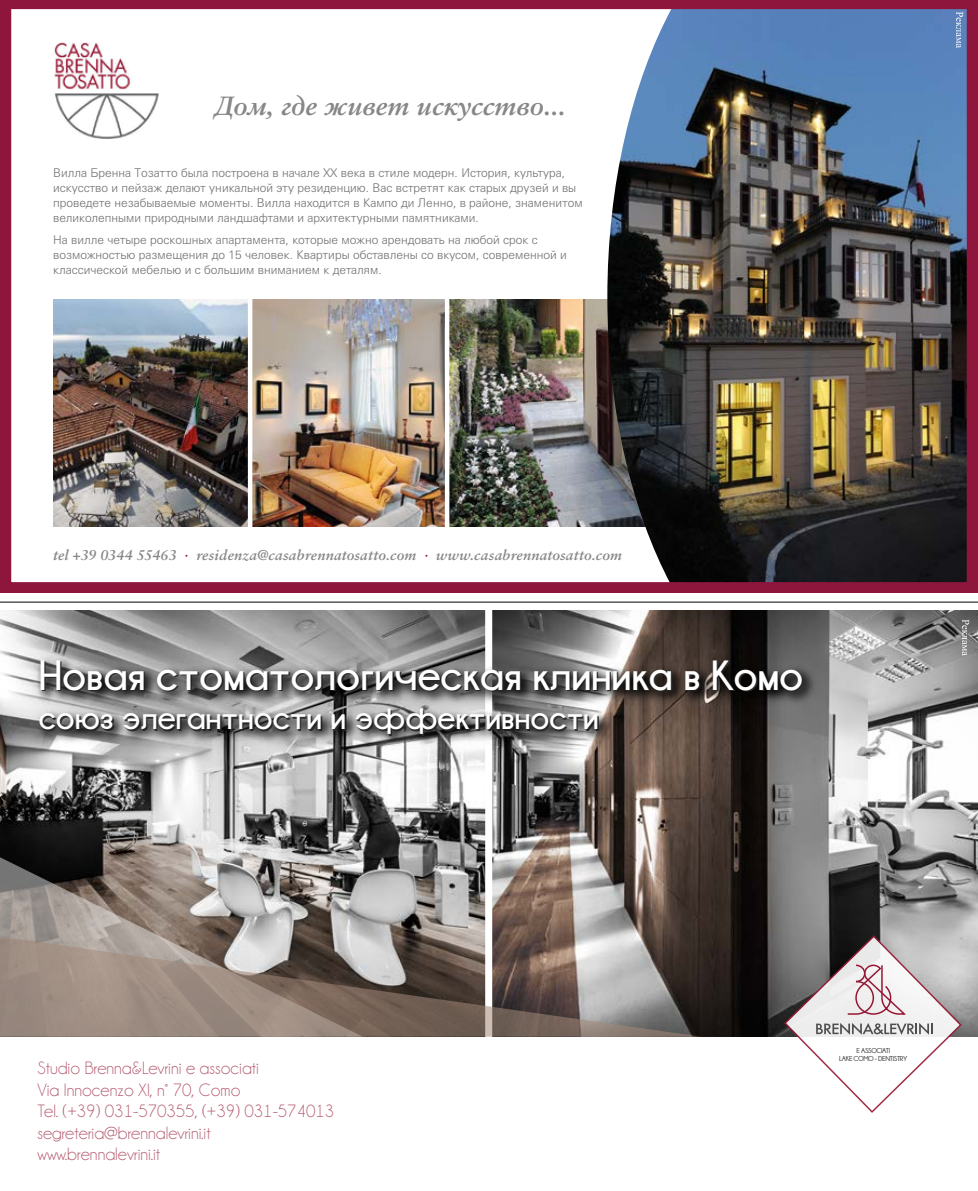
<style>
.page{position:relative;width:978px;height:1191px;background:#fff}
.page>*{position:absolute;margin:0;border:0;box-sizing:border-box;transform-origin:0 0}
.t1{font:700 42px "Champagne&Limousines";color:#fff}
.t2{font:700 33px "Champagne&Limousines";color:#fff}
.t3{font:italic 700 26.4px "Sabon LTCYR";color:#878787}
.t4{font:18px/21.6px "Champagne&Limousines";color:#961733}
.t5{font:italic 700 14.25px "Sabon LT";letter-spacing:.015em;color:#878787}
.t6{font:300 12px/15px "Univers LTCYR";color:#706f6f}
.t7{font:700 7.05px/8.6px "Champagne&Limousines";letter-spacing:-.05em;color:#4e4e4e;text-align:center}
.s1{color:#8e163c}
</style>
<div class="page">
<hr style="left:0;top:602px;width:978px;height:1px;background:#000">
<img style="left:0;top:610px;width:978px;height:426px">
<svg style="left:485px;top:610px;width:7px;height:427px"></svg>
<svg style="left:0;top:847px;width:363px;height:86px;background:#8e8783"></svg>
<svg style="left:0;top:933px;width:701px;height:103px;background:#8b7e76"></svg>
<svg style="left:784px;top:935px;width:178px;height:178px"></svg>
<img style="left:30px;top:645px;width:790px;height:147px">
<img style="left:0;top:0;width:978px;height:592px">
<svg style="left:962px;top:619px;width:7px;height:37px"></svg>
<h3 class="t3" style="left:214px;top:90px;width:353px">Дом, где живет искусство...</h3>
<p class="t6" style="left:53px;top:166px;width:531px">Вилла Бренна Тозатто была построена в начале ХХ века в стиле модерн. История, культура, искусство и пейзаж делают уникальной эту резиденцию. Вас встретят как старых друзей и вы проведете незабываемые моменты. Вилла находится в Кампо ди Ленно, в районе, знаменитом великолепными природными ландшафтами и архитектурными памятниками.</p>
<p class="t6" style="left:53px;top:232px;width:515px">На вилле четыре роскошных апартамента, которые можно арендовать на любой срок с возможностью размещения до 15 человек. Квартиры обставлены со вкусом, современной и классической мебелью и с большим вниманием к деталям.</p>
<p class="t5" style="left:53px;top:546px;width:570px">tel +39 0344 55463 <span class="s1">·</span> residenza@casabrennatosatto.com <span class="s1">·</span> www.casabrennatosatto.com</p>
<h1 class="t1" style="left:39px;top:652px;width:766px">Новая стоматологическая клиника в Комо</h1>
<h2 class="t2" style="left:39px;top:699px;width:562px">союз элегантности и эффективности</h2>
<h3 class="t4" style="left:37px;top:1057px;width:298px">Studio Brenna&amp;Levrini e associati<br>Via Innocenzo XI, n° 70, Como<br>Tel. (+39) 031-570355, (+39) 031-574013 segreteria@brennalevrini.it www.brennalevrini.it</h3>
<p class="t7" style="left:839px;top:1045px;width:70px">E ASSOCIATI<br>LAKE COMO - DENTISTRY</p>
</div>
